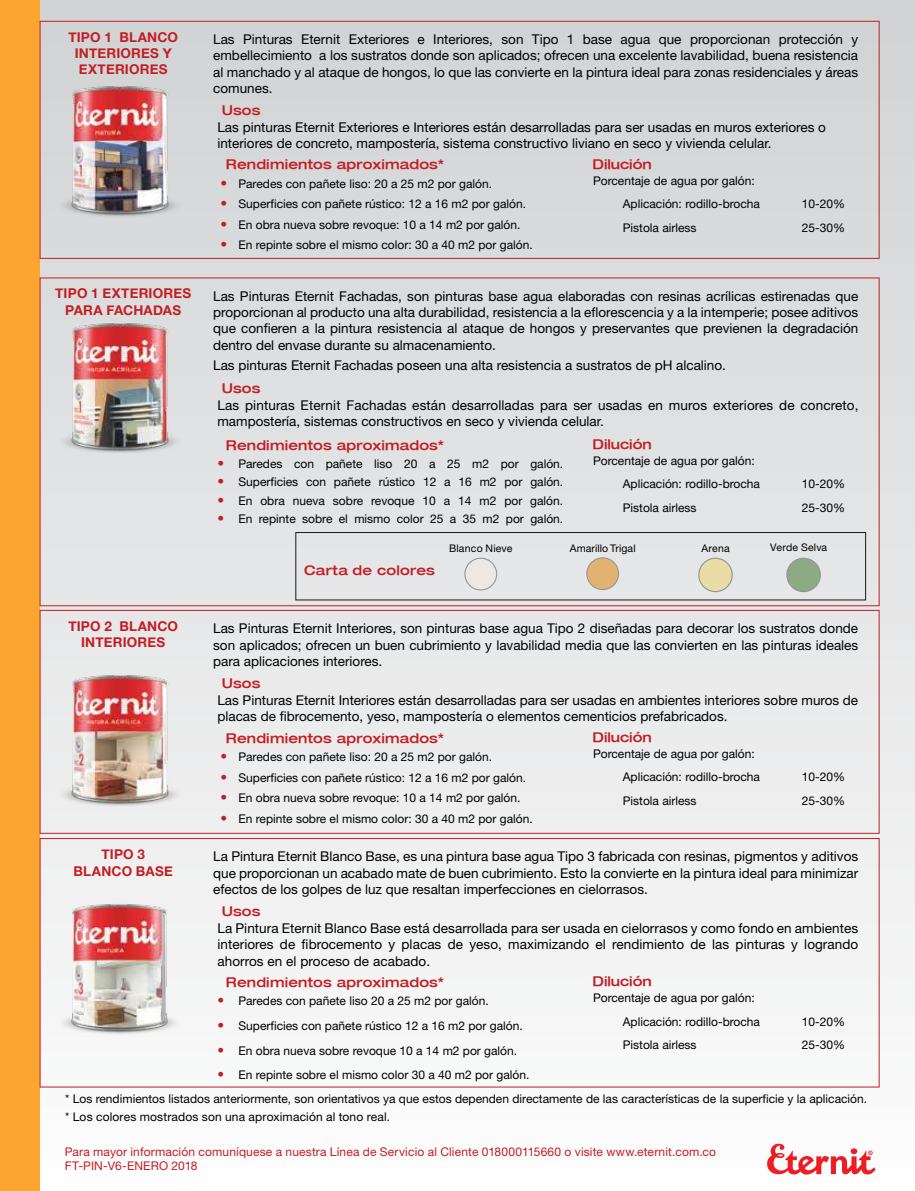
<style>
.page{position:relative;width:915px;height:1191px;background:#fff}
.page>*{position:absolute;margin:0;border:0;box-sizing:border-box;transform-origin:0 0}
.t1{font:13.5px/16.2px "Helvetica Neue";color:#000;text-align:justify}
.t2{font:500 expanded 13.5px "Helvetica Neue";letter-spacing:.01em;color:#c31e23}
.t3{font:700 13.5px/16.2px "Helvetica Neue";letter-spacing:.015em;color:#c31e23}
.t4{font:12px/23.4px "Helvetica Neue";color:#000}
.t5{font:12px "Helvetica Neue";letter-spacing:.015em;color:#c31e23}
.t6{font:10.5px "Helvetica Neue";letter-spacing:.015em;color:#000}
.s1{font-size:13.5px;color:#c31e23}
</style>
<div class="page">
<div style="left:0;top:0;width:914px;height:1191px;background:linear-gradient(to bottom,#d0d1d3,#fcfcfc)"></div>
<div style="left:0;top:0;width:40px;height:1191px;background:#faa631"></div>
<div style="left:40px;top:21px;width:839px;height:238px;border:1px solid #c31e23"></div>
<div style="left:40px;top:610px;width:839px;height:223px;border:1px solid #c31e23"></div>
<div style="left:40px;top:838px;width:839px;height:249px;border:1px solid #c31e23"></div>
<img style="left:60px;top:84px;width:126px;height:136px">
<img style="left:60px;top:673px;width:126px;height:136px">
<img style="left:60px;top:901px;width:126px;height:136px">
<img style="left:60px;top:321px;width:126px;height:136px">
<div style="left:295px;top:532px;width:570px;height:68px;border:1px solid #000"></div>
<div style="left:464px;top:558px;width:32px;height:32px;background:#ede8e3;border-radius:50%"></div>
<div style="left:464px;top:557px;width:33px;height:33px;border:1px solid #939598;border-radius:50%"></div>
<div style="left:698px;top:558px;width:34px;height:33px;background:#e9dca6;border-radius:50%"></div>
<div style="left:698px;top:557px;width:34px;height:35px;border:1px solid #939598;border-radius:50%"></div>
<div style="left:786px;top:558px;width:34px;height:33px;background:#8daa84;border-radius:50%"></div>
<div style="left:786px;top:557px;width:34px;height:35px;border:1px solid #939598;border-radius:50%"></div>
<div style="left:586px;top:558px;width:32px;height:31px;background:#e2b370;border-radius:50%"></div>
<div style="left:586px;top:557px;width:33px;height:33px;border:1px solid #939598;border-radius:50%"></div>
<svg style="left:766px;top:1143px;width:109px;height:33px"></svg>
<p class="t3" style="left:75px;top:29px;width:94px;text-indent:-6px">TIPO 1 BLANCO<br>INTE</p>
<p class="t3" style="left:79px;top:45px;width:94px;text-indent:28px">RIORES Y<br>EXTERIORES</p>
<p class="t3" style="left:65px;top:286px;width:127px;text-indent:-10px">TIPO 1 EXTERIORES<br>PARA FACHADAS</p>
<p class="t3" style="left:81px;top:618px;width:88px;text-indent:-13px">TIPO 2 BLANCO<br>INTE</p>
<p class="t3" style="left:113px;top:634px;width:44px">RIORES</p>
<p class="t3" style="left:74px;top:846px;width:82px;line-height:16.6px;text-indent:28px">TIP O 3<br>BLAN CO BASE</p>
<p class="t1" style="left:213px;top:31px;width:646px">Las Pinturas Eternit Exteriores e Interiores, son Tipo 1 base agua que proporcionan protección y embellecimiento a los sustratos donde son aplicados; ofrecen una excelente lavabilidad, buena resistencia al manchado y al ataque de hongos, lo que las convierte en la pintura ideal para zonas residenciales y áreas comunes.</p>
<p class="t2" style="left:222px;top:102px;width:40px">Usos</p>
<p class="t1" style="left:217px;top:118px;width:610px;line-height:16.6px">Las pinturas Eternit Exteriores e Interiores están desarrolladas para ser usadas en muros exteriores o interiores de concreto, mampostería, sistema constructivo liviano en seco y vivienda celular.</p>
<p class="t2" style="left:226px;top:156px;width:220px">Rendimientos aproximados*</p>
<p class="t4" style="left:220px;top:172px;width:273px"><span class="s1">•</span> Paredes con pañete liso: 20 a 25 m2 por galón.</p>
<p class="t4" style="left:220px;top:192px;width:307px"><span class="s1">•</span> Superficies con pañete rústico: 12 a 16 m2 por galón.</p>
<p class="t4" style="left:220px;top:213px;width:301px"><span class="s1">•</span> En obra nueva sobre revoque: 10 a 14 m2 por galón.</p>
<p class="t4" style="left:220px;top:233px;width:314px"><span class="s1">•</span> En repinte sobre el mismo color: 30 a 40 m2 por galón.</p>
<p class="t2" style="left:592px;top:156px;width:61px">Dilución</p>
<p class="t4" style="left:622px;top:169px;width:139px;text-indent:-30px">Porcentaje de agua por galón:<br>Aplicación: rodillo-brocha</p>
<p class="t4" style="left:801px;top:192px;width:45px">10-20%</p>
<p class="t4" style="left:622px;top:215px;width:75px">Pistola airless</p>
<p class="t4" style="left:801px;top:215px;width:45px">25-30%</p>
<p class="t1" style="left:213px;top:288px;width:646px">Las Pinturas Eternit Fachadas, son pinturas base agua elaboradas con resinas acrílicas estirenadas que proporcionan al producto una alta durabilidad, resistencia a la eflorescencia y a la intemperie; posee aditivos que confieren a la pintura resistencia al ataque de hongos y preservantes que previenen la degradación dentro del envase durante su almacenamiento.</p>
<p class="t1" style="left:213px;top:357px;width:514px">Las pinturas Eternit Fachadas poseen una alta resistencia a sustratos de pH alcalino.</p>
<p class="t2" style="left:222px;top:380px;width:40px">Usos</p>
<p class="t1" style="left:217px;top:397px;width:642px">Las pinturas Eternit Fachadas están desarrolladas para ser usadas en muros exteriores de concreto, mampostería, sistemas constructivos en seco y vivienda celular.</p>
<p class="t2" style="left:226px;top:436px;width:220px">Rendimientos aproximados*</p>
<p class="t4" style="left:217px;top:452px;width:347px"><span class="s1">•</span> Paredes con pañete liso 20 a 25 m2 por galón.</p>
<p class="t4" style="left:217px;top:470px;width:347px"><span class="s1">•</span> Superficies con pañete rústico 12 a 16 m2 por galón.</p>
<p class="t4" style="left:217px;top:489px;width:347px"><span class="s1">•</span> En obra nueva sobre revoque 10 a 14 m2 por galón.</p>
<p class="t4" style="left:217px;top:507px;width:347px"><span class="s1">•</span> En repinte sobre el mismo color 25 a 35 m2 por galón.</p>
<p class="t2" style="left:592px;top:436px;width:61px">Dilución</p>
<p class="t4" style="left:622px;top:449px;width:139px;text-indent:-30px">Porcentaje de agua por galón:<br>Aplicación: rodillo-brocha</p>
<p class="t4" style="left:801px;top:472px;width:45px">10-20%</p>
<p class="t4" style="left:622px;top:495px;width:75px">Pistola airless</p>
<p class="t4" style="left:801px;top:495px;width:45px">25-30%</p>
<p class="t2" style="left:304px;top:562px;width:132px">Carta de colores</p>
<p class="t6" style="left:449px;top:542px;width:65px">Blanco Nieve</p>
<p class="t6" style="left:569px;top:542px;width:67px">Amarillo Trigal</p>
<p class="t6" style="left:701px;top:542px;width:30px">Arena</p>
<p class="t6" style="left:770px;top:541px;width:58px">Verde Selva</p>
<p class="t1" style="left:213px;top:620px;width:646px">Las Pinturas Eternit Interiores, son pinturas base agua Tipo 2 diseñadas para decorar los sustratos donde son aplicados; ofrecen un buen cubrimiento y lavabilidad media que las convierten en las pinturas ideales para aplicaciones interiores.</p>
<p class="t2" style="left:222px;top:675px;width:40px">Usos</p>
<p class="t1" style="left:217px;top:692px;width:642px">Las Pinturas Eternit Interiores están desarrolladas para ser usadas en ambientes interiores sobre muros de placas de fibrocemento, yeso, mampostería o elementos cementicios prefabricados.</p>
<p class="t2" style="left:226px;top:729px;width:220px">Rendimientos aproximados*</p>
<p class="t4" style="left:220px;top:745px;width:273px"><span class="s1">•</span> Paredes con pañete liso: 20 a 25 m2 por galón.</p>
<p class="t4" style="left:220px;top:765px;width:307px"><span class="s1">•</span> Superficies con pañete rústico: 12 a 16 m2 por galón.</p>
<p class="t4" style="left:220px;top:786px;width:301px"><span class="s1">•</span> En obra nueva sobre revoque: 10 a 14 m2 por galón.</p>
<p class="t4" style="left:220px;top:806px;width:314px"><span class="s1">•</span> En repinte sobre el mismo color: 30 a 40 m2 por galón.</p>
<p class="t2" style="left:592px;top:729px;width:61px">Dilución</p>
<p class="t4" style="left:622px;top:742px;width:139px;text-indent:-30px">Porcentaje de agua por galón:<br>Aplicación: rodillo-brocha</p>
<p class="t4" style="left:801px;top:765px;width:45px">10-20%</p>
<p class="t4" style="left:622px;top:788px;width:75px">Pistola airless</p>
<p class="t4" style="left:801px;top:788px;width:45px">25-30%</p>
<p class="t1" style="left:213px;top:848px;width:646px">La Pintura Eternit Blanco Base, es una pintura base agua Tipo 3 fabricada con resinas, pigmentos y aditivos que proporcionan un acabado mate de buen cubrimiento. Esto la convierte en la pintura ideal para minimizar efectos de los golpes de luz que resaltan imperfecciones en cielorrasos.</p>
<p class="t2" style="left:222px;top:903px;width:40px">Usos</p>
<p class="t1" style="left:217px;top:920px;width:642px">La Pintura Eternit Blanco Base está desarrollada para ser usada en cielorrasos y como fondo en ambientes interiores de fibrocemento y placas de yeso, maximizando el rendimiento de las pinturas y logrando ahorros en el proceso de acabado.</p>
<p class="t2" style="left:226px;top:973px;width:220px">Rendimientos aproximados*</p>
<p class="t4" style="left:217px;top:989px;width:273px"><span class="s1">•</span> Paredes con pañete liso 20 a 25 m2 por galón.</p>
<p class="t4" style="left:217px;top:1013px;width:307px"><span class="s1">•</span> Superficies con pañete rústico 12 a 16 m2 por galón.</p>
<p class="t4" style="left:217px;top:1038px;width:301px"><span class="s1">•</span> En obra nueva sobre revoque 10 a 14 m2 por galón.</p>
<p class="t4" style="left:217px;top:1063px;width:313px"><span class="s1">•</span> En repinte sobre el mismo color 30 a 40 m2 por galón.</p>
<p class="t2" style="left:592px;top:973px;width:61px">Dilución</p>
<p class="t4" style="left:622px;top:986px;width:139px;text-indent:-30px">Porcentaje de agua por galón:<br>Aplicación: rodillo-brocha</p>
<p class="t4" style="left:801px;top:1009px;width:45px">10-20%</p>
<p class="t4" style="left:622px;top:1032px;width:75px">Pistola airless</p>
<p class="t4" style="left:801px;top:1032px;width:45px">25-30%</p>
<p class="t4" style="left:65px;top:1089px;width:803px;line-height:18.6px">* Los rendimientos listados anteriormente, son orientativos ya que estos dependen directamente de las características de la superficie y la aplicación. * Los colores mostrados son una aproximación al tono real.</p>
<p class="t5" style="left:65px;top:1144px;width:652px">Para mayor información comuníquese a nuestra Línea de Servicio al Cliente 018000115660 o visite www.eternit.com.co</p>
<p class="t5" style="left:65px;top:1158px;width:134px">FT-PIN-V6-ENERO 2018</p>
</div>
